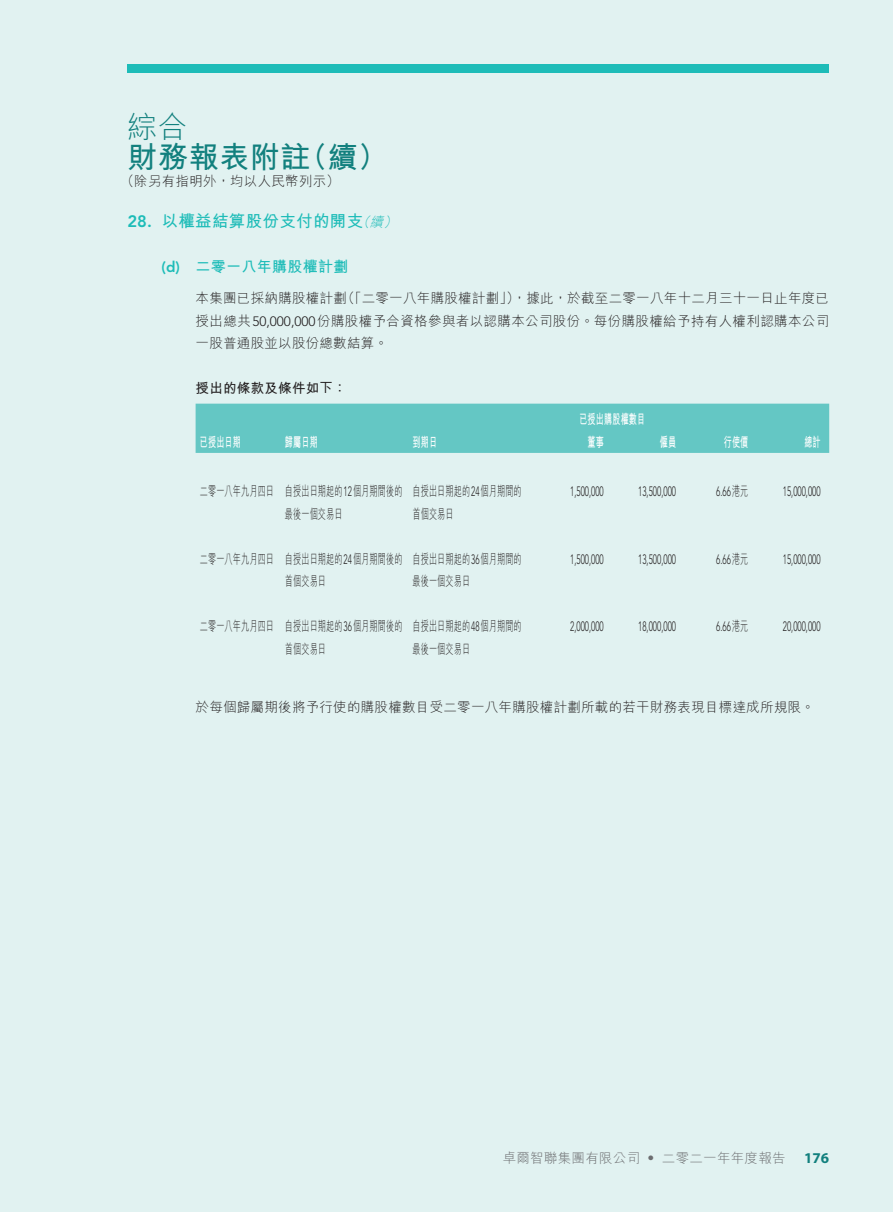
<style>
.page{position:relative;width:893px;height:1212px;background:#e1f2f1}
.page>*{position:absolute;margin:0;border:0;box-sizing:border-box;transform-origin:0 0}
.t1{font:700 30px "M Hei HK";letter-spacing:.02em;color:#12807e}
.t2{font:300 30px "M Hei HK";color:#12807e}
._01_H1{font:700 16.5px "M Hei HK";letter-spacing:.02em;color:#1dbcb8}
._01_H1-2{font:800 16.5px "Avenir LT Std";color:#1dbcb8}
._02_H2{font:700 15px "M Hei HK";letter-spacing:.02em;color:#1dbcb8}
.t3{font:700 15px "Myriad Pro";color:#12807e}
._02_H2-2{font:800 15px "Avenir LT Std";color:#1dbcb8}
._00_txt{font:300 13.5px/22.5px "M Hei HK";letter-spacing:.02em;color:#231f20}
._50_Table_txt{font:300 13.5px "M Hei HK";letter-spacing:.02em;color:#231f20;scale:.6 1}
._50_Table_txt-2{font:300 13.5px "Avenir LT Std";color:#231f20;scale:.6 1}
._50_Table_txt-3{font:700 13.5px "M Hei HK";letter-spacing:.02em;color:#fff;scale:.6 1}
.t4{font:300 13.5px "M Hei HK";letter-spacing:.02em;color:#6c6d70}
._03_H3{font:700 13.5px "M Hei HK";letter-spacing:.02em;color:#231f20}
._01_H1-3{font:italic 300 13.5px "M Hei HK";color:#1dbcb8}
.s1{font-family:"Avenir LT Std"}
.s2{font-family:"M Hei HK"}
</style>
<div class="page">
<div style="left:128px;top:64px;width:701px;height:8px;background:#1dbcb8"></div>
<div style="left:196px;top:404px;width:633px;height:49px;background:#64c7c4"></div>
<h1 class="t2" style="left:128px;top:112px;width:62px">綜合</h1>
<h1 class="t1" style="left:128px;top:136px;width:185px">財務報表附註</h1>
<h1 class="t1" style="left:298px;top:136px;width:91px">（續(</h1>
<p class="_00_txt" style="left:121px;top:170px;width:220px">（除另有指明外，均以人民幣列示(</p>
<p class="_01_H1-2" style="left:128px;top:212px;width:26px">28.</p>
<p class="_01_H1" style="left:162px;top:209px;width:203px">以權益結算股份支付的開支</p>
<p class="_01_H1-3" style="left:370px;top:215px;width:18px">續</p>
<p class="_01_H1-3" style="left:356px;top:215px;width:18px">（</p>
<p class="_01_H1-3" style="left:383px;top:215px;width:18px">(</p>
<p class="_02_H2-2" style="left:162px;top:258px;width:20px">d( )</p>
<p class="_02_H2" style="left:196px;top:256px;width:154px">二零一八年購股權計劃</p>
<p class="_00_txt" style="left:341px;top:287px;width:180px">（「二零一八年購股權計劃」）</p>
<p class="_00_txt" style="left:513px;top:287px;width:318px">，據此，於截至二零一八年十二月三十一日止年度已</p>
<p class="_00_txt" style="left:196px;top:287px;width:635px">本集團已採納購股權計劃<br>授出總共<span class="s1">50,000,000</span>份購股權予合資格參與者以認購本公司股份。每份購股權給予持有人權利認購本公司一股普通股並以股份總數結算。</p>
<p class="_03_H3" style="left:196px;top:379px;width:152px">授出的條款及條件如下：</p>
<p class="_50_Table_txt-3" style="left:579px;top:410px;width:111px">已授出購股權數目</p>
<p class="_50_Table_txt-3" style="left:804px;top:432px;width:29px">總計</p>
<p class="_50_Table_txt-3" style="left:285px;top:432px;width:56px">歸屬日期</p>
<p class="_50_Table_txt-3" style="left:660px;top:432px;width:29px">僱員</p>
<p class="_50_Table_txt-3" style="left:724px;top:432px;width:43px">行使價</p>
<p class="_50_Table_txt-3" style="left:200px;top:432px;width:70px">已授出日期</p>
<p class="_50_Table_txt-3" style="left:587px;top:432px;width:29px">董事</p>
<p class="_50_Table_txt-3" style="left:412px;top:432px;width:43px">到期日</p>
<p class="_50_Table_txt" style="left:200px;top:484px;width:125px">二零一八年九月四日</p>
<p class="_50_Table_txt" style="left:285px;top:484px;width:197px">自授出日期起的<span class="s1">12</span>個月期間後的</p>
<p class="_50_Table_txt" style="left:285px;top:507px;width:98px">最後一個交易日</p>
<p class="_50_Table_txt" style="left:412px;top:484px;width:184px">自授出日期起的<span class="s1">24</span>個月期間的</p>
<p class="_50_Table_txt" style="left:412px;top:507px;width:70px">首個交易日</p>
<p class="_50_Table_txt-2" style="left:570px;top:484px;width:58px">1,500,000</p>
<p class="_50_Table_txt-2" style="left:638px;top:484px;width:65px">13,500,000</p>
<p class="_50_Table_txt-2" style="left:716px;top:484px;width:55px">6.66 <span class="s2">港元</span></p>
<p class="_50_Table_txt-2" style="left:783px;top:484px;width:65px">15,000,000</p>
<p class="_50_Table_txt" style="left:200px;top:552px;width:125px">二零一八年九月四日</p>
<p class="_50_Table_txt" style="left:285px;top:552px;width:197px">自授出日期起的<span class="s1">24</span>個月期間後的</p>
<p class="_50_Table_txt" style="left:285px;top:574px;width:70px">首個交易日</p>
<p class="_50_Table_txt" style="left:412px;top:552px;width:184px">自授出日期起的<span class="s1">36</span>個月期間的</p>
<p class="_50_Table_txt" style="left:412px;top:574px;width:98px">最後一個交易日</p>
<p class="_50_Table_txt-2" style="left:570px;top:551px;width:58px">1,500,000</p>
<p class="_50_Table_txt-2" style="left:638px;top:551px;width:65px">13,500,000</p>
<p class="_50_Table_txt-2" style="left:716px;top:551px;width:55px">6.66 <span class="s2">港元</span></p>
<p class="_50_Table_txt-2" style="left:783px;top:551px;width:65px">15,000,000</p>
<p class="_50_Table_txt" style="left:200px;top:619px;width:125px">二零一八年九月四日</p>
<p class="_50_Table_txt" style="left:285px;top:619px;width:197px">自授出日期起的<span class="s1">36</span>個月期間後的</p>
<p class="_50_Table_txt" style="left:285px;top:642px;width:70px">首個交易日</p>
<p class="_50_Table_txt" style="left:412px;top:619px;width:184px">自授出日期起的<span class="s1">48</span>個月期間的</p>
<p class="_50_Table_txt" style="left:412px;top:642px;width:98px">最後一個交易日</p>
<p class="_50_Table_txt-2" style="left:570px;top:619px;width:58px">2,000,000</p>
<p class="_50_Table_txt-2" style="left:638px;top:619px;width:65px">18,000,000</p>
<p class="_50_Table_txt-2" style="left:716px;top:619px;width:55px">6.66 <span class="s2">港元</span></p>
<p class="_50_Table_txt-2" style="left:783px;top:619px;width:65px">20,000,000</p>
<p class="_00_txt" style="left:196px;top:695px;width:621px">於每個歸屬期後將予行使的購股權數目受二零一八年購股權計劃所載的若干財務表現目標達成所規限。</p>
<p class="t4" style="left:503px;top:1151px;width:284px">卓爾智聯集團有限公司 • 二零二一年年度報告</p>
<p class="t3" style="left:804px;top:1148px;width:26px">176</p>
</div>
